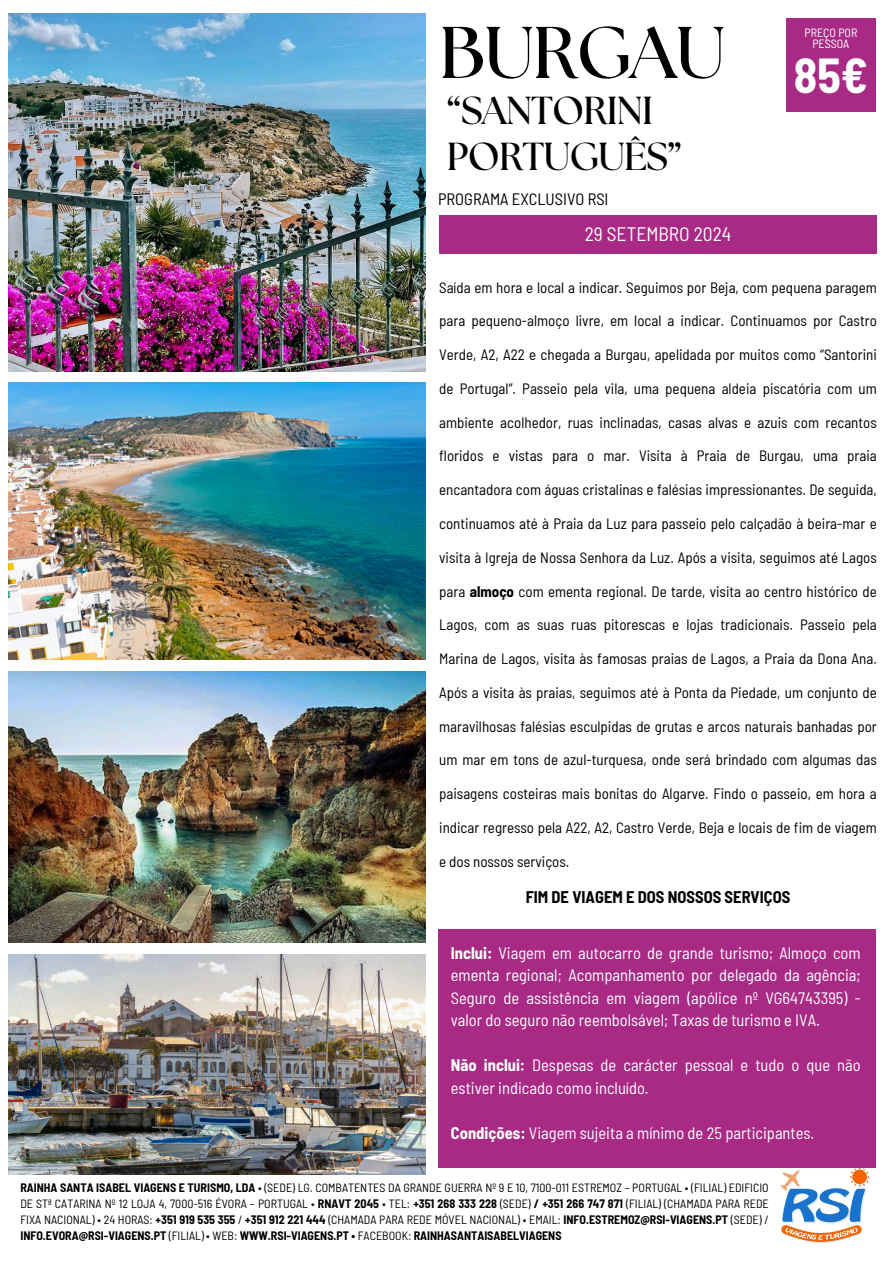
<style>
.page{position:relative;width:894px;height:1264px;background:#fff}
.page>*{position:absolute;margin:0;border:0;box-sizing:border-box;transform-origin:0 0}
.t1{font:700 72.9px "The Seasons";letter-spacing:-.02em;color:#000}
.t2{font:700 semi-condensed 48px "Barlow";color:#fff}
.t3{font:700 39px/46.2px "The Seasons";letter-spacing:-.02em;color:#000}
.t4{font:semi-condensed 19.5px "Barlow";color:#fff}
.t5{font:semi-condensed 16.5px/22.5px "Barlow";color:#fff;text-align:justify}
.t6{font:700 semi-condensed 16.5px "Barlow";color:#000}
.t7{font:semi-condensed 16.5px "Barlow";color:#000}
.t8{font:semi-condensed 15px "Barlow";color:#000}
.t9{font:semi-condensed 12px/16px "Barlow";color:#000;text-align:justify}
.t10{font:semi-condensed 12px/11.2px "Barlow";color:#fff;text-align:center}
.s1{font-weight:700}
</style>
<div class="page">
<img style="left:780px;top:1167px;width:90px;height:75px">
<div style="left:439px;top:215px;width:437px;height:39px;background:#a82a85"></div>
<div style="left:785px;top:18px;width:90px;height:93px;background:#a82a85"></div>
<div style="left:438px;top:929px;width:437px;height:238px;background:#a82a85"></div>
<img style="left:9px;top:14px;width:416px;height:357px">
<img style="left:9px;top:383px;width:416px;height:277px">
<img style="left:9px;top:671px;width:416px;height:271px">
<img style="left:9px;top:954px;width:416px;height:219px">
<p class="t1" style="left:439px;top:20px;width:288px">BURGAU</p>
<p class="t3" style="left:446px;top:89px;width:237px">“SANTORINI<br>PORTUGUÊS”</p>
<h5 class="t7" style="left:438px;top:188px;width:172px">PROGRAMA EXCLUSIVO RSI</h5>
<h1 class="t4" style="left:584px;top:221px;width:148px">29 SETEMBRO 2024</h1>
<p class="t10" style="left:804px;top:26px;width:54px">PREÇO POR<br>PESSOA</p>
<p class="t2" style="left:793px;top:45px;width:76px">85€</p>
<p class="t8" style="left:439px;top:278px;width:439px">Saída em hora e local a indicar. Seguimos por Beja, com pequena paragem</p>
<p class="t8" style="left:439px;top:311px;width:439px">para pequeno-almoço livre, em local a indicar. Continuamos por Castro</p>
<p class="t8" style="left:439px;top:345px;width:439px">Verde, A2, A22 e chegada a Burgau, apelidada por muitos como “Santorini</p>
<p class="t8" style="left:439px;top:379px;width:439px">de Portugal”. Passeio pela vila, uma pequena aldeia piscatória com um</p>
<p class="t8" style="left:439px;top:413px;width:439px">ambiente acolhedor, ruas inclinadas, casas alvas e azuis com recantos</p>
<p class="t8" style="left:439px;top:446px;width:439px">floridos e vistas para o mar. Visita à Praia de Burgau, uma praia</p>
<p class="t8" style="left:439px;top:480px;width:439px">encantadora com águas cristalinas e falésias impressionantes. De seguida,</p>
<p class="t8" style="left:439px;top:514px;width:439px">continuamos até à Praia da Luz para passeio pelo calçadão à beira-mar e</p>
<p class="t8" style="left:439px;top:548px;width:439px">visita à Igreja de Nossa Senhora da Luz. Após a visita, seguimos até Lagos</p>
<p class="t8" style="left:439px;top:581px;width:439px">para <span class="s1">almoço</span> com ementa regional. De tarde, visita ao centro histórico de</p>
<p class="t8" style="left:439px;top:615px;width:439px">Lagos, com as suas ruas pitorescas e lojas tradicionais. Passeio pela</p>
<p class="t8" style="left:439px;top:649px;width:439px">Marina de Lagos, visita às famosas praias de Lagos, a Praia da Dona Ana.</p>
<p class="t8" style="left:439px;top:683px;width:439px">Após a visita às praias, seguimos até à Ponta da Piedade, um conjunto de</p>
<p class="t8" style="left:439px;top:716px;width:439px">maravilhosas falésias esculpidas de grutas e arcos naturais banhadas por</p>
<p class="t8" style="left:439px;top:750px;width:439px">um mar em tons de azul-turquesa, onde será brindado com algumas das</p>
<p class="t8" style="left:439px;top:784px;width:439px">paisagens costeiras mais bonitas do Algarve. Findo o passeio, em hora a</p>
<p class="t8" style="left:439px;top:818px;width:439px">indicar regresso pela A22, A2, Castro Verde, Beja e locais de fim de viagem</p>
<p class="t8" style="left:439px;top:851px;width:132px">e dos nossos serviços.</p>
<p class="t6" style="left:525px;top:886px;width:266px">FIM DE VIAGEM E DOS NOSSOS SERVIÇOS</p>
<h5 class="t5" style="left:451px;top:940px;width:411px"><span class="s1">Inclui:</span> Viagem em autocarro de grande turismo; Almoço com ementa regional; Acompanhamento por delegado da agência; Seguro de assistência em viagem (apólice nº VG64743395) - valor do seguro não reembolsável; Taxas de turismo e IVA.</h5>
<p class="t5" style="left:451px;top:1053px;width:411px"><span class="s1">Não inclui:</span> Despesas de carácter pessoal e tudo o que não estiver indicado como incluído.</p>
<p class="t5" style="left:451px;top:1120px;width:365px"><span class="s1">Condições:</span> Viagem sujeita a mínimo de 25 participantes.</p>
<h5 class="t9" style="left:20px;top:1179px;width:749px"><span class="s1">RAINHA SANTA ISABEL VIAGENS E TURISMO, LDA</span> • (SEDE) LG. COMBATENTES DA GRANDE GUERRA Nº 9 E 10, 7100-011 ESTREMOZ – PORTUGAL • (FILIAL) EDIFICIO DE STª CATARINA Nº 12 LOJA 4, 7000-516 ÉVORA – PORTUGAL • <span class="s1">RNAVT 2045</span> • TEL: <span class="s1">+351 268 333 228</span> (SEDE) <span class="s1">/ +351 266 747 871</span> (FILIAL) (CHAMADA PARA REDE FIXA NACIONAL) • 24 HORAS: <span class="s1">+351 919 535 355</span> / <span class="s1">+351 912 221 444</span> (CHAMADA PARA REDE MÓVEL NACIONAL) • EMAIL: <span class="s1">INFO.ESTREMOZ@RSI-VIAGENS.PT</span> (SEDE) / <span class="s1">INFO.EVORA@RSI-VIAGENS.PT</span> (FILIAL) • WEB: <span class="s1">WWW.RSI-VIAGENS.PT •</span> FACEBOOK: <span class="s1">RAINHASANTAISABELVIAGENS</span></h5>
</div>
